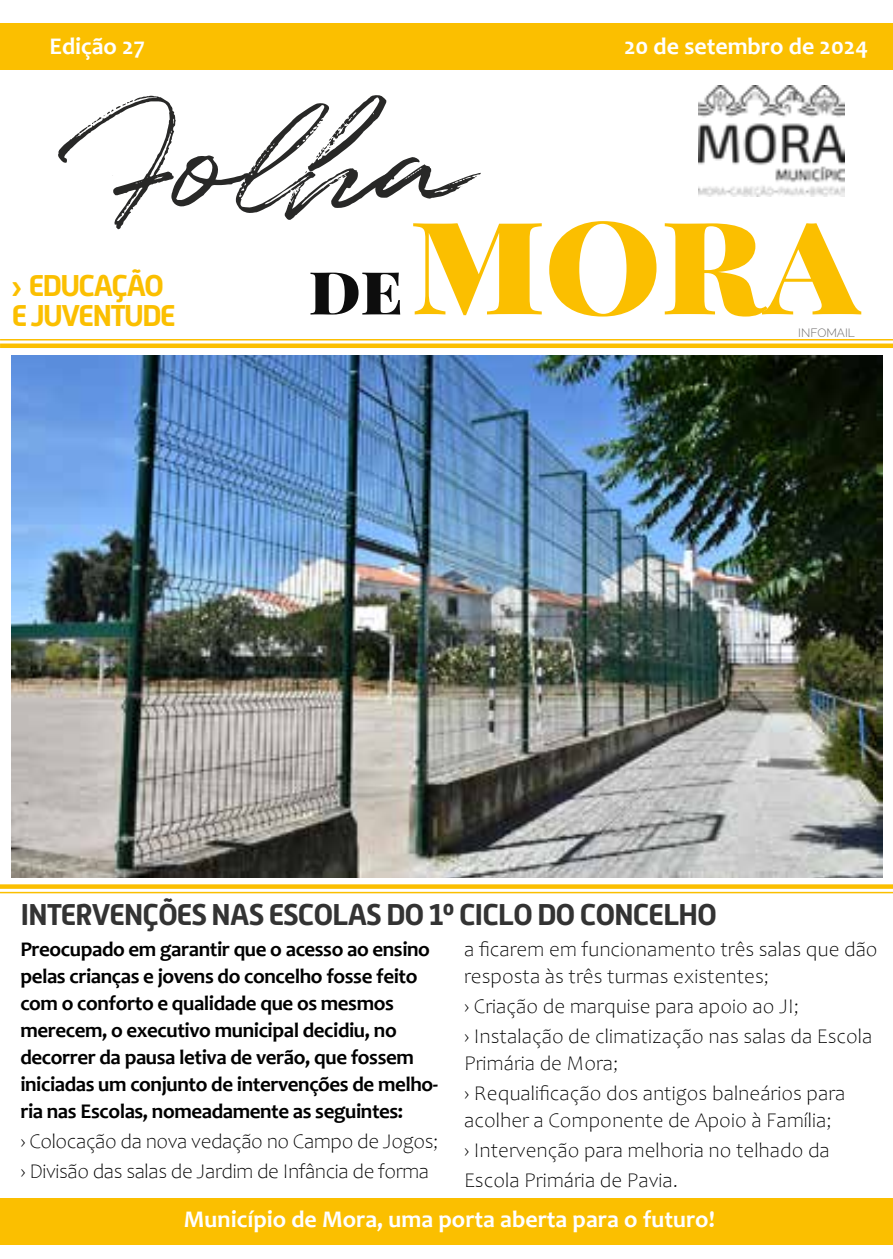
<style>
.page{position:relative;width:893px;height:1259px;background:#fff}
.page>*{position:absolute;margin:0;border:0;box-sizing:border-box;transform-origin:0 0}
.t1{font:153px "Quentin";color:#282827}
.t2{font:900 150px "Playfair Display SC";color:#fbbf00}
.t3{font:700 30px "Alwyn New";letter-spacing:-.04em;color:#333}
.t4{font:700 30px/30px "Alwyn New";letter-spacing:-.06em;color:#fbbf00}
.t5{font:700 24px "Candara";color:#fff}
.t6{font:300 21px/30px "Candara";color:#000}
.t7{font:700 21px/27px "Candara";letter-spacing:-.02em;color:#000}
.t8{font:300 21px/30px "Candara";letter-spacing:-.02em;color:#000}
.t9{font:300 12px "Raleway";color:#706f6f}
.s1{font-size:69px;color:#0d0d0d}
.s2{font-family:"Ainslie Sans Nor Bol";font-weight:400}
</style>
<div class="page">
<div style="left:0;top:23px;width:893px;height:46px;background:#fbbf00"></div>
<img style="left:699px;top:85px;width:145px;height:111px">
<div style="left:0;top:343px;width:893px;height:5px;background:#fbbf00"></div>
<hr style="left:0;top:339px;width:893px;height:1px;background:#fbbf00">
<img style="left:12px;top:355px;width:870px;height:523px">
<div style="left:0;top:884px;width:893px;height:5px;background:#fbbf00"></div>
<hr style="left:0;top:892px;width:893px;height:1px;background:#fbbf00">
<div style="left:0;top:1198px;width:893px;height:46px;background:#fbbf00"></div>
<p class="t5" style="left:49px;top:32px;width:97px">Edição 27</p>
<p class="t5" style="left:624px;top:32px;width:246px">20 de setembro de 2024</p>
<h1 class="t1" style="left:57px;top:62px;width:417px">Folha</h1>
<h2 class="t2" style="left:308px;top:139px;width:553px"><span class="s1">DE</span>MORA</h2>
<h3 class="t4" style="left:12px;top:270px;width:165px"><span class="s2">›</span> EDUCAÇÃO<br>E JUVENTUDE</h3>
<p class="t9" style="left:798px;top:325px;width:58px">INFOMAIL</p>
<h3 class="t3" style="left:20px;top:897px;width:698px">INTERVENÇÕES NAS ESCOLAS DO 1º CICLO DO CONCELHO</h3>
<p class="t7" style="left:20px;top:935px;width:419px">Preocupado em garantir que o acesso ao ensino pelas crianças e jovens do concelho fosse feito com o conforto e qualidade que os mesmos merecem, o executivo municipal decidiu, no decorrer da pausa letiva de verão, que fossem iniciadas um conjunto de intervenções de melho&shy;ria nas Escolas, nomeadamente as seguintes:</p>
<p class="t8" style="left:20px;top:1126px;width:420px">› Colocação da nova vedação no Campo de Jogos; › Divisão das salas de Jardim de Infância de forma</p>
<p class="t6" style="left:464px;top:935px;width:415px;line-height:27px">a ficarem em funcionamento três salas que dão resposta às três turmas existentes;</p>
<p class="t6" style="left:464px;top:991px;width:410px">› Criação de marquise para apoio ao JI;<br>› Instalação de climatização nas salas da Escola</p>
<p class="t6" style="left:464px;top:1048px;width:383px">Primária de Mora;<br>› Requalificação dos antigos balneários para</p>
<p class="t6" style="left:464px;top:1105px;width:369px;text-align:justify">acolher a Componente de Apoio à Família; › Intervenção para melhoria no telhado da Escola Primária de Pavia.</p>
<p class="t5" style="left:184px;top:1204px;width:532px">Município de Mora, uma porta aberta para o futuro!</p>
</div>
